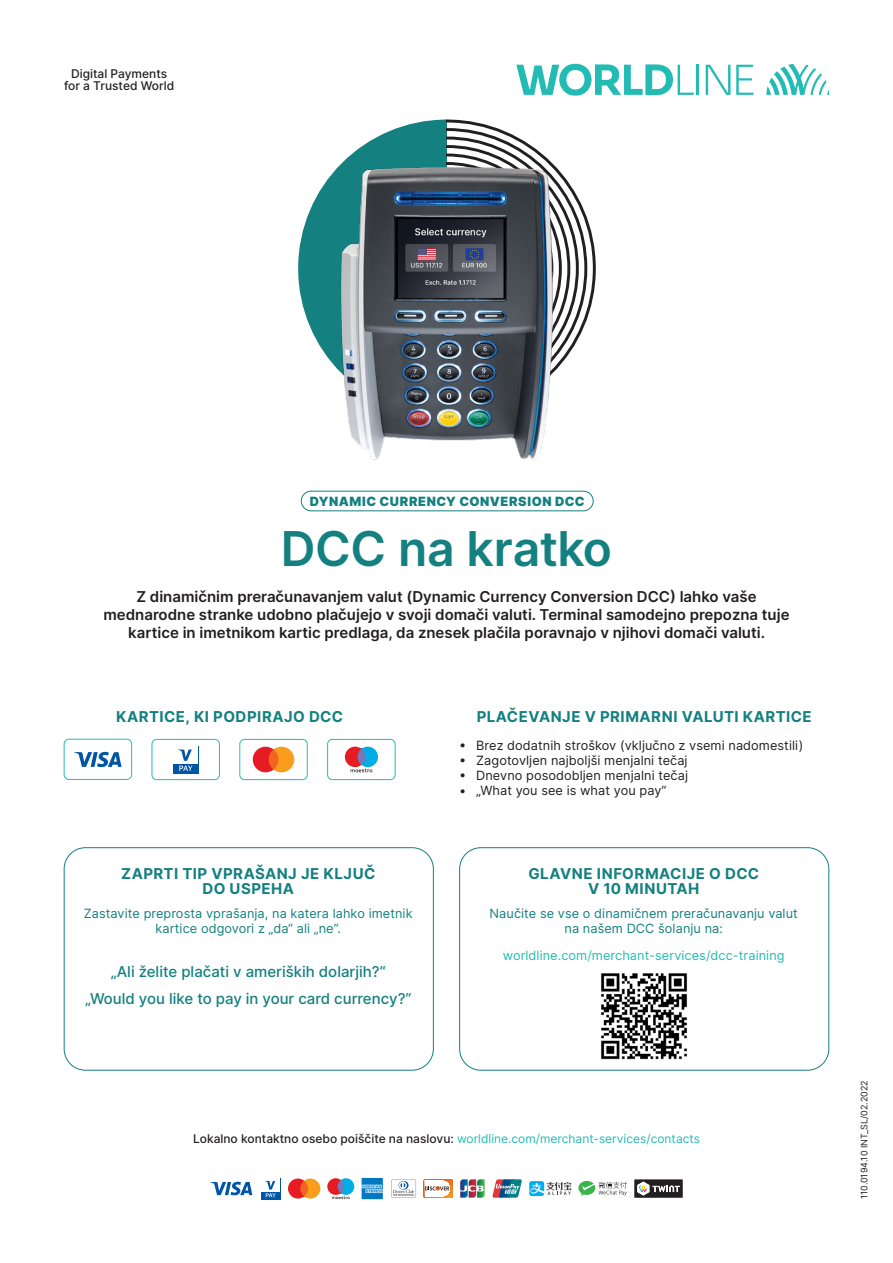
<style>
.page{position:relative;width:893px;height:1263px;background:#fff}
.page>*{position:absolute;margin:0;border:0;box-sizing:border-box;transform-origin:0 0}
.t1{font:600 48px "Inter";letter-spacing:-.01em;color:#148080}
.t2{font:600 15px/18px "Inter";color:#231f20;text-align:center}
.t3{font:700 15px/15px "Inter";letter-spacing:.025em;color:#148080;text-align:center}
.t4{font:500 15px/27px "Inter";color:#148080;text-align:center}
.t5{font:12.75px/15px "Inter";letter-spacing:.005em;color:#148080;text-align:center}
.t6{font:12.75px "Inter";letter-spacing:.005em;color:#231f20}
.t7{font:12.75px "Inter";letter-spacing:.005em;color:#22bcb5}
.t8{font:900 12.75px "Inter";letter-spacing:.04em;color:#148080}
.t9{font:12px "Inter";color:#22bcb5}
.t10{font:500 12px/12.8px "Inter";color:#231f20;text-align:center}
.t11{font:9px "Inter";color:#231f20}
.s1{font-weight:500;color:#231f20}
</style>
<div class="page">
<svg style="left:766px;top:64px;width:63px;height:31px"></svg>
<hr style="left:697px;top:65px;width:2px;height:30px;background:#22bcb5">
<svg style="left:736px;top:65px;width:17px;height:30px"></svg>
<svg style="left:706px;top:65px;width:24px;height:30px"></svg>
<svg style="left:516px;top:64px;width:178px;height:32px"></svg>
<div style="left:301px;top:491px;width:293px;height:20px;border:1px solid #148080;border-radius:10px"></div>
<div style="left:64px;top:847px;width:370px;height:223px;border:1px solid #148080;border-radius:21px"></div>
<svg style="left:74px;top:752px;width:48px;height:15px"></svg>
<div style="left:64px;top:739px;width:68px;height:41px;border:1px solid #22bcb5;border-radius:5px"></div>
<svg style="left:345px;top:747px;width:33px;height:25px"></svg>
<div style="left:327px;top:739px;width:68px;height:41px;border:1px solid #22bcb5;border-radius:5px"></div>
<div style="left:173px;top:746px;width:25px;height:27px;background:#0155a7"></div>
<div style="left:174px;top:746px;width:24px;height:18px;background:#fff"></div>
<svg style="left:178px;top:749px;width:14px;height:22px"></svg>
<div style="left:152px;top:739px;width:68px;height:41px;border:1px solid #22bcb5;border-radius:5px"></div>
<svg style="left:253px;top:747px;width:41px;height:25px"></svg>
<div style="left:239px;top:739px;width:69px;height:41px;border:1px solid #22bcb5;border-radius:5px"></div>
<svg style="left:298px;top:119px;width:297px;height:253px"></svg>
<div style="left:459px;top:847px;width:370px;height:223px;border:1px solid #148080;border-radius:21px"></div>
<img style="left:601px;top:973px;width:87px;height:87px">
<svg style="left:362px;top:1178px;width:21px;height:21px"></svg>
<svg style="left:460px;top:1179px;width:25px;height:19px"></svg>
<svg style="left:634px;top:1179px;width:49px;height:19px"></svg>
<svg style="left:492px;top:1179px;width:30px;height:19px"></svg>
<svg style="left:529px;top:1181px;width:15px;height:15px"></svg>
<svg style="left:530px;top:1182px;width:41px;height:13px"></svg>
<svg style="left:578px;top:1181px;width:49px;height:15px"></svg>
<svg style="left:327px;top:1178px;width:27px;height:21px"></svg>
<svg style="left:288px;top:1178px;width:32px;height:20px"></svg>
<svg style="left:391px;top:1179px;width:25px;height:18px"></svg>
<svg style="left:210px;top:1182px;width:42px;height:13px"></svg>
<svg style="left:261px;top:1192px;width:19px;height:7px"></svg>
<svg style="left:265px;top:1181px;width:11px;height:16px"></svg>
<svg style="left:424px;top:1179px;width:28px;height:19px"></svg>
<img style="left:339px;top:163px;width:215px;height:297px">
<p class="t10" style="left:64px;top:67px;width:112px">Digital Payments for a Trusted World</p>
<p class="t8" style="left:310px;top:492px;width:276px">DYNAMIC CURRENCY CONVERSION DCC</p>
<h1 class="t1" style="left:281px;top:513px;width:333px">DCC na kratko</h1>
<p class="t2" style="left:103px;top:587px;width:688px">Z dinamičnim preračunavanjem valut (Dynamic Currency Conversion DCC) lahko vaše mednarodne stranke udobno plačujejo v svoji domači valuti. Terminal samodejno prepozna tuje kartice in imetnikom kartic predlaga, da znesek plačila poravnajo v njihovi domači valuti.</p>
<p class="t3" style="left:116px;top:708px;width:229px">KARTICE, KI PODPIRAJO DCC</p>
<p class="t3" style="left:121px;top:866px;width:256px">ZAPRTI TIP VPRAŠANJ JE KLJUČ<br>DO USPEHA</p>
<p class="t5" style="left:84px;top:906px;width:330px">Zastavite preprosta vprašanja, na katera lahko imetnik kartice odgovori z „da“ ali „ne“.</p>
<p class="t4" style="left:85px;top:958px;width:328px">„Ali želite plačati v ameriških dolarjih?“ „Would you like to pay in your card currency?“</p>
<p class="t3" style="left:477px;top:708px;width:337px">PLAČEVANJE V PRIMARNI VALUTI KARTICE</p>
<p class="t6" style="left:459px;top:736px;width:346px">• Brez dodatnih stroškov (vključno z vsemi nadomestili)</p>
<p class="t6" style="left:459px;top:751px;width:230px">• Zagotovljen najboljši menjalni tečaj</p>
<p class="t6" style="left:459px;top:766px;width:230px">• Dnevno posodobljen menjalni tečaj</p>
<p class="t6" style="left:459px;top:781px;width:209px">• „What you see is what you pay“</p>
<p class="t3" style="left:528px;top:866px;width:232px">GLAVNE INFORMACIJE O DCC<br>V 10 MINUTAH</p>
<p class="t5" style="left:490px;top:906px;width:310px">Naučite se vse o dinamičnem preračunavanju valut na našem DCC šolanju na:</p>
<p class="t7" style="left:503px;top:946px;width:283px">worldline.com/merchant-services/dcc-training</p>
<p class="t9" style="left:193px;top:1130px;width:508px"><span class="s1">Lokalno kontaktno osebo poiščite na naslovu:</span> worldline.com/merchant-services/contacts</p>
<p class="t11" style="left:858px;top:1199px;width:120px;rotate:-90deg">110.0194.10 INT_SL/02.2022</p>
</div>
